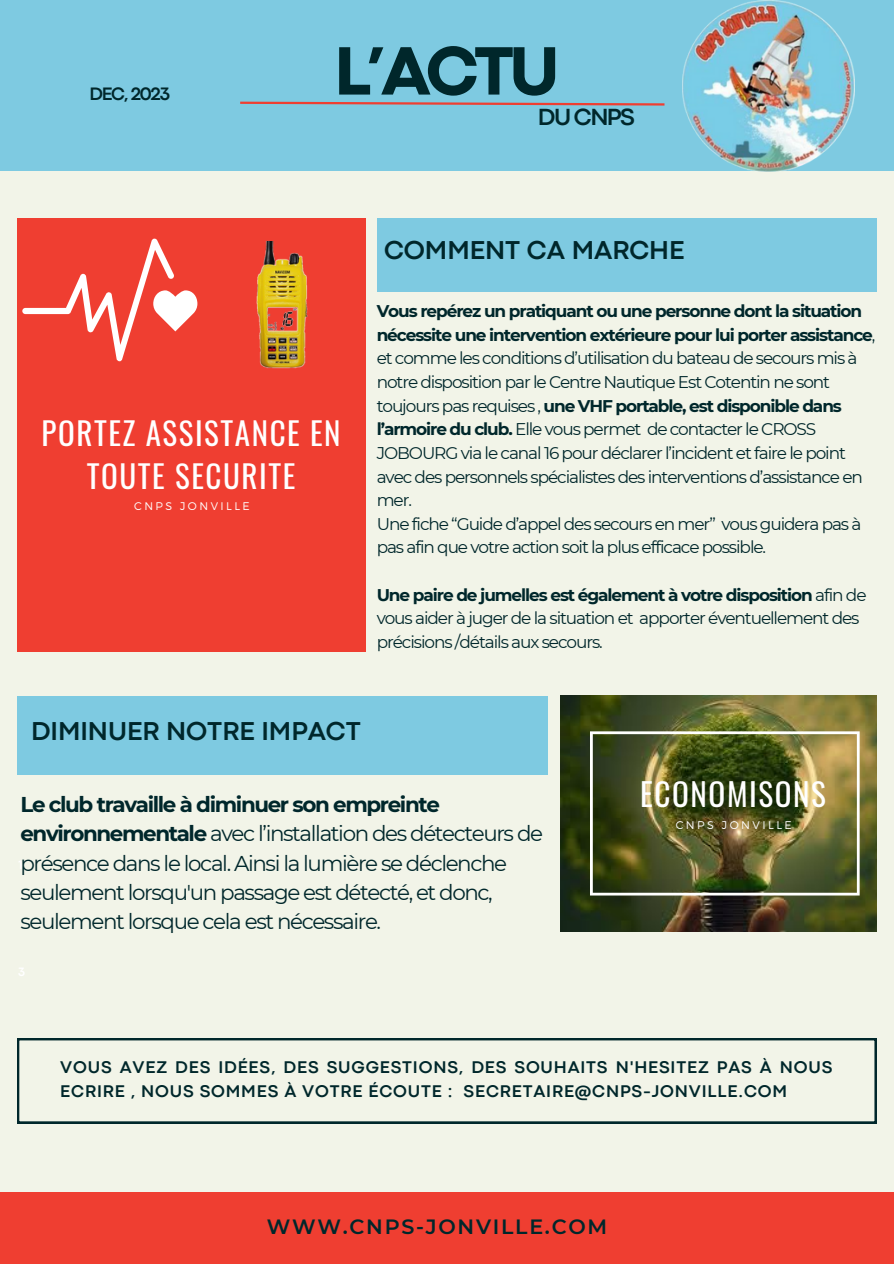
<style>
.page{position:relative;width:894px;height:1264px;background:#fff}
.page>*{position:absolute;margin:0;border:0;box-sizing:border-box;transform-origin:0 0}
.t1{font:800 71.25px "Codec Pro";color:#00272b}
.t2{font:31.2px "Oswald";letter-spacing:.05em;color:#fff}
.t3{font:31.05px/43.3px "Oswald";letter-spacing:.05em;color:#fff;text-align:center}
.t4{font:700 27px "Codec Pro";color:#00272b}
.t5{font:700 24.45px "Codec Pro";letter-spacing:-.065em;color:#00272b}
.t6{font:21.45px/29.2px "Montserrat";letter-spacing:-.065em;color:#00272b}
.t7{font:600 20.7px "Montserrat";letter-spacing:.085em;color:#00272b}
.t8{font:700 18.75px "Codec Pro";letter-spacing:-.065em;color:#00272b}
.t9{font:700 17.7px/23.7px "Codec Pro";letter-spacing:.045em;color:#00272b}
.t10{font:16.95px/23.7px "Montserrat";letter-spacing:-.065em;color:#00272b}
.t11{font:700 12.6px "Codec Pro";color:#fff}
.t12{font:300 11.1px "Montserrat";letter-spacing:.22em;color:#fff}
.s1{font-weight:700}
</style>
<div class="page">
<div style="left:0;top:0;width:893px;height:1263px;background:#f2f4e8"></div>
<div style="left:0;top:0;width:893px;height:171px;background:#7ecae1"></div>
<div style="left:376px;top:218px;width:500px;height:74px;background:#7ecae1"></div>
<div style="left:17px;top:695px;width:530px;height:79px;background:#7ecae1"></div>
<div style="left:0;top:1192px;width:893px;height:71px;background:#ef3e31"></div>
<img style="left:682px;top:0;width:172px;height:171px">
<svg style="left:17px;top:1038px;width:858px;height:85px"></svg>
<svg style="left:240px;top:101px;width:425px;height:5px"></svg>
<div style="left:17px;top:218px;width:348px;height:434px;background:#ef3e31"></div>
<svg style="left:22px;top:238px;width:175px;height:123px"></svg>
<img style="left:256px;top:241px;width:52px;height:128px">
<img style="left:560px;top:695px;width:316px;height:236px">
<img style="left:590px;top:731px;width:269px;height:164px">
<p class="t8" style="left:89px;top:88px;width:82px">DEC, 2023</p>
<h1 class="t1" style="left:334px;top:46px;width:226px">L’ACTU</h1>
<h3 class="t5" style="left:538px;top:108px;width:98px">DU CNPS</h3>
<h3 class="t4" style="left:384px;top:241px;width:302px">COMMENT CA MARCHE</h3>
<h3 class="t3" style="left:42px;top:410px;width:300px">PORTEZ ASSISTANCE EN<br>TOUTE SECURITE</h3>
<p class="t12" style="left:134px;top:499px;width:117px">CNPS JONVILLE</p>
<p class="t10" style="left:376px;top:299px;width:500px"><span class="s1">Vous repérez un pratiquant ou une personne dont la situation nécessite une intervention extérieure pour lui porter assistance</span>, et comme les conditions d’utilisation du bateau de secours mis à notre disposition par le Centre Nautique Est Cotentin ne sont toujours pas requises , <span class="s1">une VHF portable, est disponible dans l’armoire du club.</span> Elle vous permet de contacter le CROSS JOBOURG via le canal 16 pour déclarer l’incident et faire le point avec des personnels spécialistes des interventions d’assistance en mer.<br>Une fiche “Guide d’appel des secours en mer” vous guidera pas à pas afin que votre action soit la plus efficace possible.</p>
<p class="t10" style="left:376px;top:582px;width:491px"><span class="s1">Une paire de jumelles est également à votre disposition</span> afin de vous aider à juger de la situation et apporter éventuellement des précisions /détails aux secours.</p>
<h3 class="t4" style="left:31px;top:721px;width:331px">DIMINUER NOTRE IMPACT</h3>
<p class="t6" style="left:20px;top:789px;width:524px"><span class="s1">Le club travaille à diminuer son empreinte environnementale</span> avec l’installation des détecteurs de présence dans le local. Ainsi la lumière se déclenche seulement lorsqu'un passage est détecté, et donc, seulement lorsque cela est nécessaire.</p>
<p class="t11" style="left:18px;top:860px;width:6px">1</p>
<p class="t11" style="left:18px;top:966px;width:8px">3</p>
<h2 class="t2" style="left:640px;top:770px;width:187px">ECONOMISONS</h2>
<p class="t12" style="left:675px;top:817px;width:118px">CNPS JONVILLE</p>
<p class="t9" style="left:60px;top:1056px;width:773px">VOUS AVEZ DES IDÉES, DES SUGGESTIONS, DES SOUHAITS N'HESITEZ PAS À NOUS<br>ECRIRE , NOUS SOMMES À VOTRE ÉCOUTE : SECRETAIRE@CNPS-JONVILLE.COM</p>
<p class="t7" style="left:267px;top:1214px;width:342px">WWW.CNPS-JONVILLE.COM</p>
</div>
